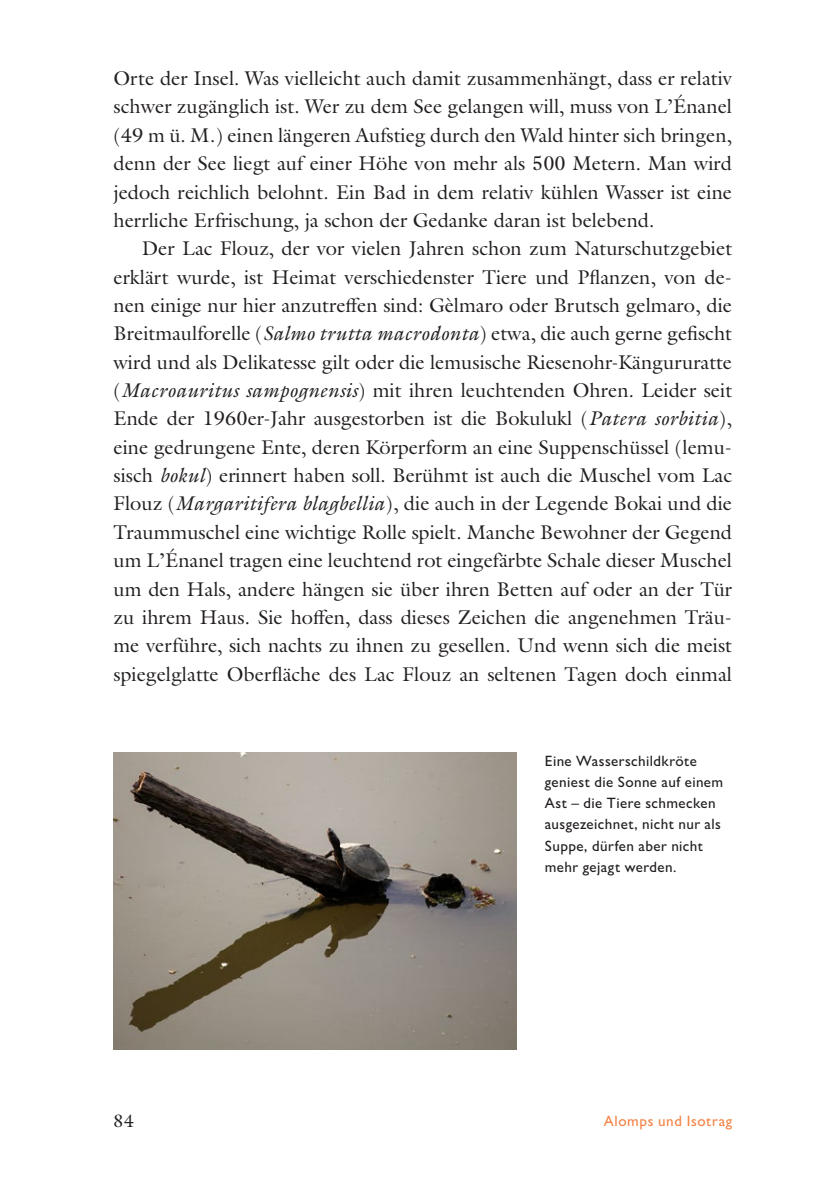
<style>
.page{position:relative;width:840px;height:1191px;background:#fff}
.page>*{position:absolute;margin:0;border:0;box-sizing:border-box;transform-origin:0 0}
.Lauftext{font:20px/28.4px "Galliard Pro";color:#231f20;text-align:justify}
.Lauftext_stumpf{font:20px/28.4px "Galliard Pro";color:#231f20;text-align:justify}
.t1{font:18px "Galliard Pro";color:#231f20}
.Bildlegende{font:500 15px/21.2px "Gill Sans Nova";letter-spacing:.025em;color:#231f20}
.t2{font:500 15px "Gill Sans Nova";letter-spacing:.035em;color:#f58345}
.s1{font-style:italic}
</style>
<div class="page">
<img style="left:113px;top:752px;width:403px;height:297px">
<p class="Lauftext_stumpf" style="left:113px;top:64px;width:619px">Orte der Insel. Was vielleicht auch damit zusammenhängt, dass er relativ schwer zugänglich ist. Wer zu dem See gelangen will, muss von L’Énanel (49 m ü. M.) einen längeren Aufstieg durch den Wald hinter sich bringen, denn der See liegt auf einer Höhe von mehr als 500 Metern. Man wird jedoch reichlich belohnt. Ein Bad in dem relativ kühlen Wasser ist eine herrliche Erfrischung, ja schon der Gedanke daran ist belebend.</p>
<p class="Lauftext" style="left:113px;top:234px;width:620px;text-indent:28px">Der Lac Flouz, der vor vielen Jahren schon zum Naturschutzgebiet erklärt wurde, ist Heimat verschiedenster Tiere und Pflanzen, von de&shy;nen einige nur hier anzutreffen sind: Gèlmaro oder Brutsch gelmaro, die Breitmaulforelle (<span class="s1">Salmo trutta macrodonta</span>) etwa, die auch gerne gefischt wird und als Delikatesse gilt oder die lemusische Riesenohr-Kängururatte (<span class="s1">Macroauritus sampognensis</span>) mit ihren leuchtenden Ohren. Leider seit Ende der 1960er-Jahr ausgestorben ist die Bokulukl (<span class="s1">Patera sorbitia</span>), eine gedrungene Ente, deren Körperform an eine Suppenschüssel (lemu&shy;sisch <span class="s1">bokul</span>) erinnert haben soll. Berühmt ist auch die Muschel vom Lac Flouz (<span class="s1">Margaritifera blagbellia</span>), die auch in der Legende Bokai und die Traummuschel eine wichtige Rolle spielt. Manche Bewohner der Gegend um L’Énanel tragen eine leuchtend rot eingefärbte Schale dieser Muschel um den Hals, andere hängen sie über ihren Betten auf oder an der Tür zu ihrem Haus. Sie hoffen, dass dieses Zeichen die angenehmen Träu&shy;me verführe, sich nachts zu ihnen zu gesellen. Und wenn sich die meist spiegelglatte Oberfläche des Lac Flouz an seltenen Tagen doch einmal</p>
<p class="Bildlegende" style="left:544px;top:749px;width:180px">Eine Wasserschildkröte geniest die Sonne auf einem<br>Ast – die Tiere schmecken ausgezeichnet, nicht nur als<br>Suppe, dürfen aber nicht mehr gejagt werden.</p>
<p class="t1" style="left:113px;top:1108px;width:22px">84</p>
<p class="t2" style="left:603px;top:1111px;width:130px">Alomps und Isotrag</p>
</div>
